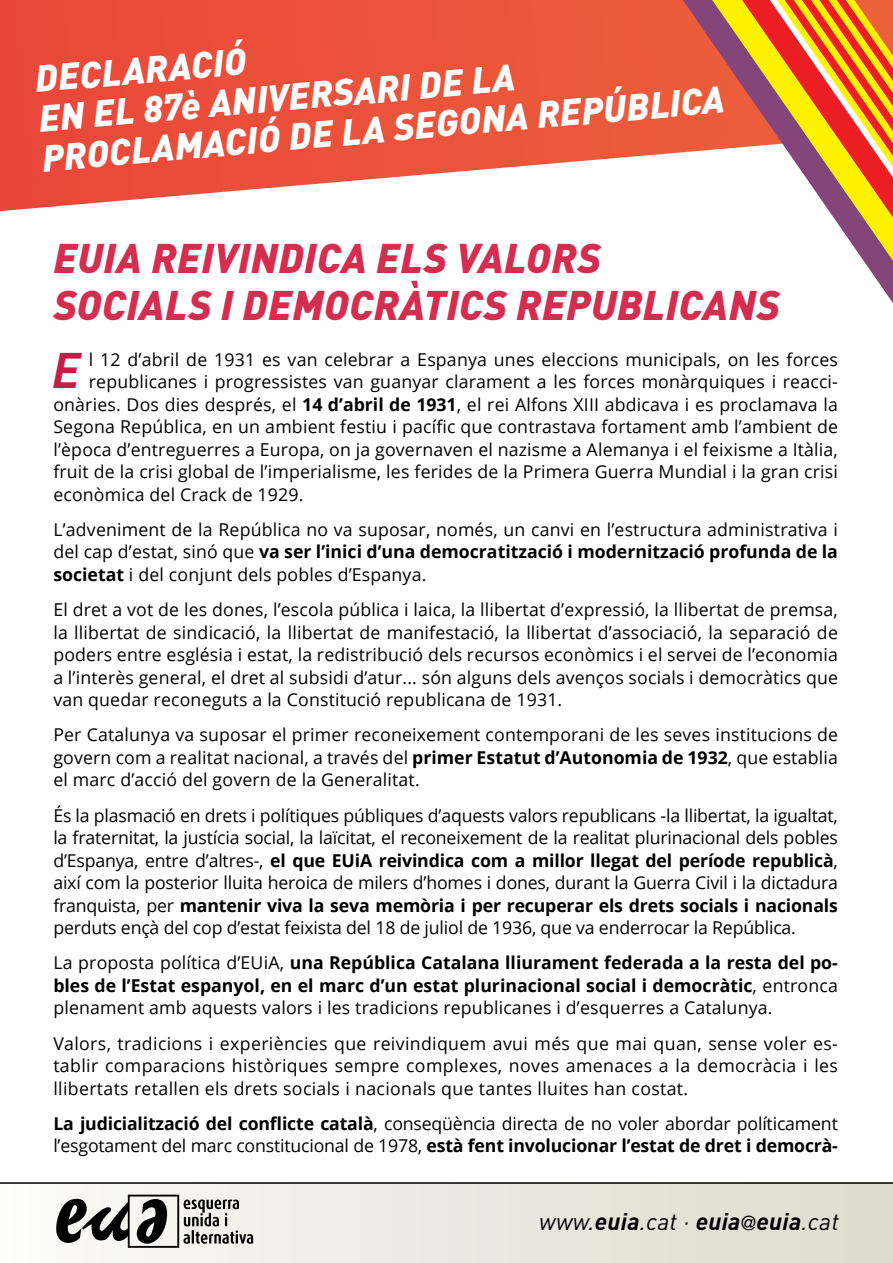
<style>
.page{position:relative;width:893px;height:1263px;background:#fff}
.page>*{position:absolute;margin:0;border:0;box-sizing:border-box;transform-origin:0 0}
.t1{font:italic 700 49.35px "DIN";color:#c31e48}
.t2{font:italic 900 40.95px/46.8px "DIN";letter-spacing:.01em;color:#d52d50}
.t3{font:italic 900 36.75px/39.8px "DIN";color:#fff}
.t4{font:italic 24px "DIN";letter-spacing:.005em;color:#000}
.t5{font:17.7px/22.5px "Open Sans";letter-spacing:.01em;color:#000;text-align:justify}
.t6{font:700 17.7px/22.5px "Open Sans";color:#000;text-align:justify}
.t7{font:17.7px/22.5px "Open Sans";letter-spacing:-.01em;color:#000}
.s1{font-weight:700}
.s2{font-weight:400}
.s3{font-family:"Helvetica Neue";font-style:normal;font-size:19.65px}
</style>
<div class="page">
<svg style="left:0;top:0;width:683px;height:211px;background:#ed6955"></svg>
<div style="left:0;top:1182px;width:893px;height:81px;background:linear-gradient(to right,#fafaf8,#dddbcc)"></div>
<hr style="left:0;top:1182px;width:893px;height:2px;background:#000">
<div style="left:128px;top:1195px;width:51px;height:53px;border:2px solid #000"></div>
<svg style="left:54px;top:1198px;width:113px;height:47px"></svg>
<svg style="left:183px;top:1199px;width:70px;height:45px;background:#adaca9"></svg>
<svg style="left:683px;top:0;width:210px;height:303px"></svg>
<svg style="left:712px;top:0;width:181px;height:261px"></svg>
<svg style="left:742px;top:0;width:151px;height:218px"></svg>
<h3 class="t3" style="left:33px;top:58px;width:686px;rotate:-5deg">DECLARACIÓ<br>EN EL 87È ANIVERSARI DE LA<br>PROCLAMACIÓ DE LA SEGONA REPÚBLICA</h3>
<h2 class="t2" style="left:53px;top:233px;width:728px">EUIA REIVINDICA ELS VALORS<br>SOCIALS I DEMOCRÀTICS REPUBLICANS</h2>
<h1 class="t1" style="left:52px;top:338px;width:30px">E</h1>
<p class="t5" style="left:89px;top:347px;width:751px">l 12 d’abril de 1931 es van celebrar a Espanya unes eleccions municipals, on les forces</p>
<p class="t5" style="left:89px;top:370px;width:751px">republicanes i progressistes van guanyar clarament a les forces monàrquiques i reacci-</p>
<p class="t5" style="left:53px;top:392px;width:786px">onàries. Dos dies després, el <span class="s1">14 d’abril de 1931</span>, el rei Alfons XIII abdicava i es proclamava la</p>
<p class="t5" style="left:53px;top:415px;width:786px">Segona República, en un ambient festiu i pacífic que contrastava fortament amb l’ambient de</p>
<p class="t5" style="left:53px;top:437px;width:786px">l’època d’entreguerres a Europa, on ja governaven el nazisme a Alemanya i el feixisme a Itàlia,</p>
<p class="t5" style="left:53px;top:460px;width:786px">fruit de la crisi global de l’imperialisme, les ferides de la Primera Guerra Mundial i la gran crisi</p>
<p class="t5" style="left:53px;top:482px;width:252px">econòmica del Crack de 1929.</p>
<p class="t5" style="left:53px;top:518px;width:786px">L’adveniment de la República no va suposar, només, un canvi en l’estructura administrativa i del cap d’estat, sinó que <span class="s1">va ser l’inici d’una democratització i modernització profunda de la societat</span> i del conjunt dels pobles d’Espanya.</p>
<p class="t5" style="left:53px;top:598px;width:786px">El dret a vot de les dones, l’escola pública i laica, la llibertat d’expressió, la llibertat de premsa, la llibertat de sindicació, la llibertat de manifestació, la llibertat d’associació, la separació de poders entre església i estat, la redistribució dels recursos econòmics i el servei de l’economia a l’interès general, el dret al subsidi d’atur... són alguns dels avenços socials i democràtics que van quedar reconeguts a la Constitució republicana de 1931.</p>
<p class="t5" style="left:53px;top:723px;width:786px">Per Catalunya va suposar el primer reconeixement contemporani de les seves institucions de govern com a realitat nacional, a través del <span class="s1">primer Estatut d’Autonomia de 1932</span>, que establia el marc d’acció del govern de la Generalitat.</p>
<p class="t5" style="left:53px;top:803px;width:786px">És la plasmació en drets i polítiques públiques d’aquests valors republicans -la llibertat, la igualtat, la fraternitat, la justícia social, la laïcitat, el reconeixement de la realitat plurinacional dels pobles d’Espanya, entre d’altres-, <span class="s1">el que EUiA reivindica com a millor llegat del període republicà</span>, així com la posterior lluita heroica de milers d’homes i dones, durant la Guerra Civil i la dictadura franquista, per <span class="s1">mantenir viva la seva memòria i per recuperar els drets socials i nacionals </span>perduts ençà del cop d’estat feixista del 18 de juliol de 1936, que va enderrocar la República.</p>
<p class="t6" style="left:53px;top:951px;width:786px"><span class="s2">La proposta política d’EUiA,</span> una República Catalana lliurament federada a la resta del po&shy;bles de l’Estat espanyol, en el marc d’un estat plurinacional social i democràtic<span class="s2">, entronca plenament amb aquests valors i les tradicions republicanes i d’esquerres a Catalunya.</span></p>
<p class="t5" style="left:53px;top:1031px;width:786px">Valors, tradicions i experiències que reivindiquem avui més que mai quan, sense voler es&shy;tablir comparacions històriques sempre complexes, noves amenaces a la democràcia i les llibertats retallen els drets socials i nacionals que tantes lluites han costat.</p>
<p class="t7" style="left:53px;top:1112px;width:786px"><span class="s1">La judicialització del conflicte català</span>, conseqüència directa de no voler abordar políticament l’esgotament del marc constitucional de 1978, <span class="s1">està fent involucionar l’estat de dret i democrà-</span></p>
<h3 class="t4" style="left:539px;top:1206px;width:301px">www.<span class="s1">euia</span>.cat · <span class="s1">euia</span><span class="s3">@</span><span class="s1">euia</span>.cat</h3>
</div>
